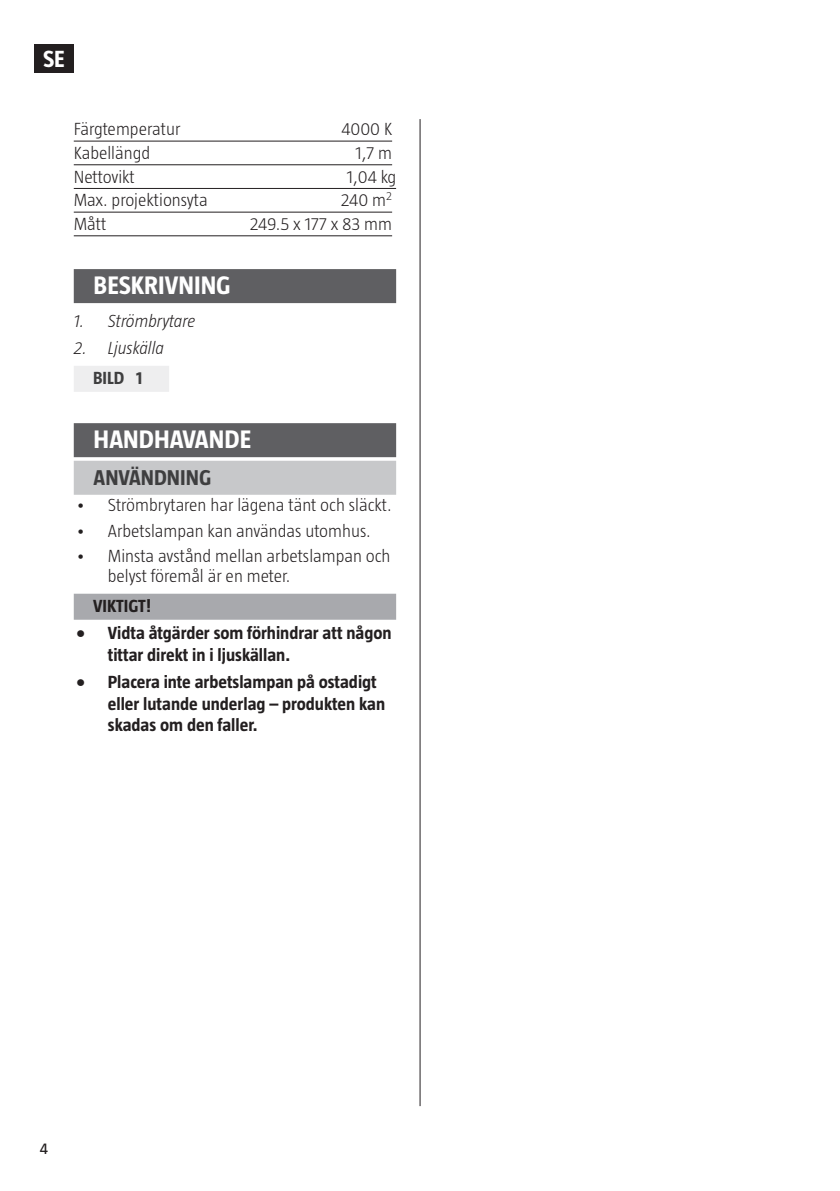
<style>
.page{position:relative;width:840px;height:1191px;background:#fff}
.page>*{position:absolute;margin:0;border:0;box-sizing:border-box;transform-origin:0 0}
.t1{font:700 26px "Taz";color:#fff}
.t2{font:700 24px "Taz";color:#fff}
.t3{font:700 22px "Taz";color:#3e3e3f}
.t4{font:300 18px/20px "Taz";color:#231f20}
.t5{font:700 18px/21.6px "Taz";color:#231f20}
.t6{font:italic 300 18px "Taz";color:#231f20}
.t7{font:700 18px "Taz";color:#3e3e3f}
.t8{font:16px "Taz";color:#231f20}
</style>
<div class="page">
<div style="left:35px;top:44px;width:39px;height:29px;background:#231f20"></div>
<hr style="left:419px;top:119px;width:1px;height:987px;background:#231f20">
<hr style="left:74px;top:141px;width:318px;height:1px;background:#231f20">
<hr style="left:74px;top:164px;width:318px;height:1px;background:#231f20">
<hr style="left:74px;top:188px;width:322px;height:1px;background:#231f20">
<hr style="left:74px;top:212px;width:318px;height:1px;background:#231f20">
<hr style="left:74px;top:235px;width:318px;height:1px;background:#231f20">
<div style="left:74px;top:269px;width:322px;height:34px;background:#5f5f62"></div>
<div style="left:74px;top:366px;width:95px;height:26px;background:#eeeeef"></div>
<div style="left:74px;top:423px;width:322px;height:34px;background:#5f5f62"></div>
<div style="left:74px;top:461px;width:322px;height:34px;background:#c7c8ca"></div>
<div style="left:74px;top:594px;width:322px;height:26px;background:#a8a9ad"></div>
<h2 class="t2" style="left:43px;top:45px;width:23px">SE</h2>
<p class="t4" style="left:74px;top:119px;width:108px">Färgtemperatur</p>
<p class="t4" style="left:341px;top:119px;width:52px">4000 K</p>
<p class="t4" style="left:74px;top:142px;width:78px">Kabellängd</p>
<p class="t4" style="left:355px;top:142px;width:38px">1,7 m</p>
<p class="t4" style="left:74px;top:166px;width:63px">Nettovikt</p>
<p class="t4" style="left:347px;top:166px;width:51px">1,04 kg</p>
<p class="t4" style="left:74px;top:190px;width:135px">Max. projektionsyta</p>
<p class="t4" style="left:340px;top:190px;width:53px">240 m<sup>2</sup></p>
<p class="t4" style="left:74px;top:214px;width:34px">Mått</p>
<p class="t4" style="left:250px;top:214px;width:144px">249.5 x 177 x 83 mm</p>
<h1 class="t1" style="left:94px;top:271px;width:138px">BESKRIVNING</h1>
<p class="t6" style="left:74px;top:311px;width:123px">1. Strömbrytare</p>
<p class="t6" style="left:74px;top:338px;width:92px">2. Ljuskälla</p>
<p class="t7" style="left:93px;top:368px;width:51px">BILD 1</p>
<h1 class="t1" style="left:94px;top:425px;width:159px">HANDHAVANDE</h1>
<p class="t3" style="left:94px;top:465px;width:119px">ANVÄNDNING</p>
<p class="t4" style="left:76px;top:494px;width:317px">• Strömbrytaren har lägena tänt och släckt.</p>
<p class="t4" style="left:76px;top:520px;width:296px">• Arbetslampan kan användas utomhus.</p>
<p class="t4" style="left:108px;top:546px;width:284px;text-indent:-32px">• Minsta avstånd mellan arbetslampan och belyst föremål är en meter.</p>
<p class="t5" style="left:93px;top:595px;width:59px">VIKTIGT!</p>
<p class="t5" style="left:108px;top:622px;width:285px;text-indent:-32px">• Vidta åtgärder som förhindrar att någon tittar direkt in i ljuskällan.</p>
<p class="t5" style="left:108px;top:671px;width:279px;text-indent:-32px">• Placera inte arbetslampan på ostadigt eller lutande underlag – produkten kan skadas om den faller.</p>
<p class="t8" style="left:40px;top:1139px;width:10px">4</p>
</div>
